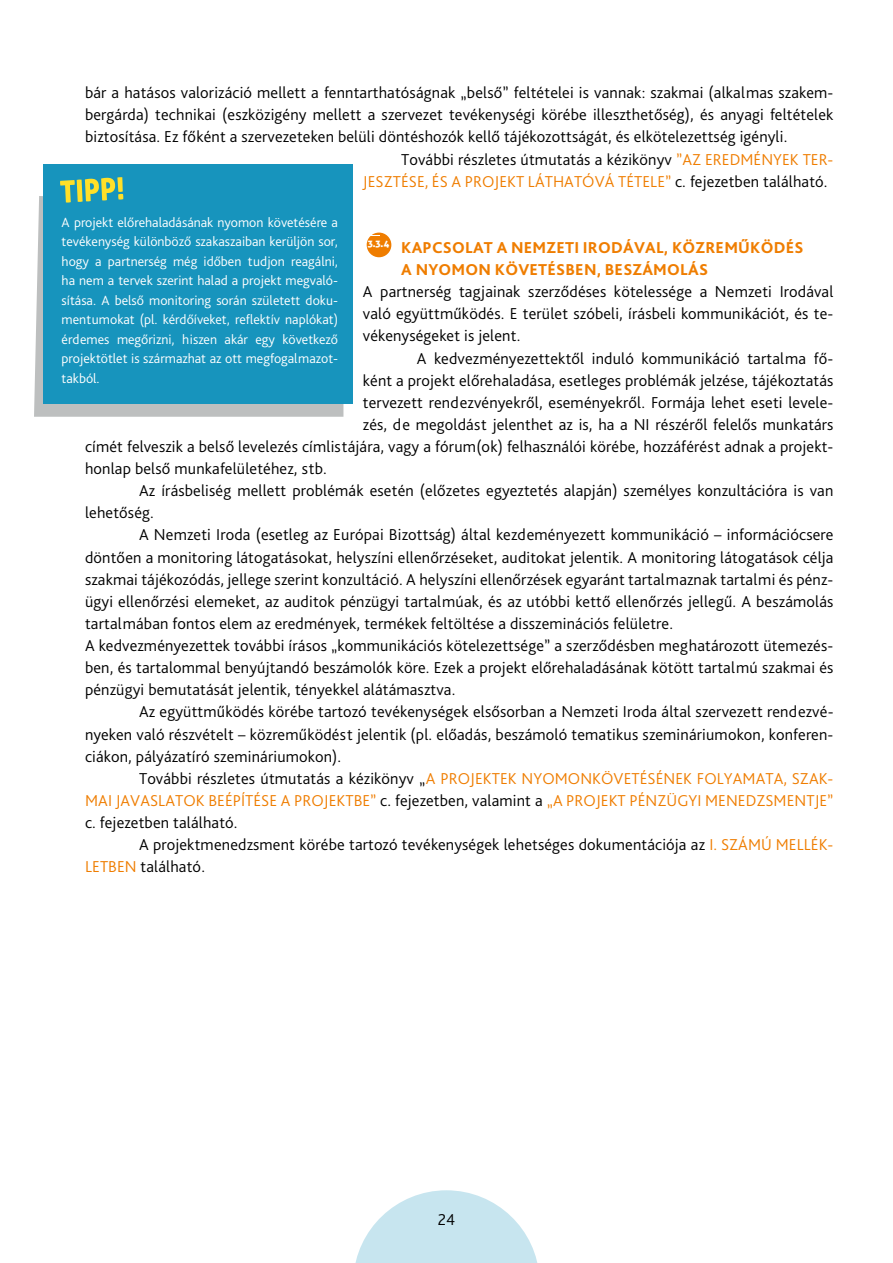
<style>
.page{position:relative;width:893px;height:1263px;background:#fff}
.page>*{position:absolute;margin:0;border:0;box-sizing:border-box;transform-origin:0 0}
.t1{font:300 16.5px/22px "Bliss Pro";letter-spacing:.01em;color:#000}
.t2{font:300 16.5px/22px "Bliss Pro";letter-spacing:.005em;color:#ef7d00;text-align:justify}
.t3{font:800 16.5px/22px "Bliss Pro";letter-spacing:.015em;color:#ef7d00}
.t4{font:300 13.95px/19.5px "Bliss Pro";color:#fff;text-align:justify}
.t5{font:9.6px "Aller Display";color:#fff}
.s1{color:#ef7d00}
.s2{color:#000}
</style>
<div class="page">
<svg style="left:355px;top:1190px;width:183px;height:73px"></svg>
<svg style="left:34px;top:196px;width:309px;height:221px;background:#c4c5c5"></svg>
<div style="left:43px;top:165px;width:310px;height:239px;background:#1794bd"></div>
<svg style="left:60px;top:177px;width:63px;height:26px"></svg>
<div style="left:367px;top:233px;width:24px;height:24px;background:#ef7d00;border-radius:50%"></div>
<p class="t1" style="left:85px;top:81px;width:750px;text-align:justify">bár a hatásos valorizáció mellett a fenntarthatóságnak „belső” feltételei is vannak: szakmai (alkalmas szakem&shy;bergárda) technikai (eszközigény mellett a szervezet tevékenységi körébe illeszthetőség), és anyagi feltételek biztosítása. Ez főként a szervezeteken belüli döntéshozók kellő tájékozottságát, és elkötelezettség igényli.</p>
<p class="t4" style="left:62px;top:212px;width:278px">A projekt előrehaladásának nyomon követésére a tevékenység különböző szakaszaiban kerüljön sor, hogy a partnerség még időben tudjon reagálni, ha nem a tervek szerint halad a projekt megvaló&shy;sítása. A belső monitoring során született doku&shy;mentumokat (pl. kérdőíveket, reflektív naplókat) érdemes megőrizni, hiszen akár egy következő projektötlet is származhat az ott megfogalmazot&shy;takból.</p>
<p class="t1" style="left:363px;top:148px;width:472px;text-indent:38px">További részletes útmutatás a kézikönyv <span class="s1">”AZ EREDMÉNYEK TER-<br>JESZTÉSE, ÉS A PROJEKT LÁTHATÓVÁ TÉTELE”</span> c. fejezetben található.</p>
<p class="t3" style="left:401px;top:236px;width:404px">KAPCSOLAT A NEMZETI IRODÁVAL, KÖZREMŰKÖDÉS<br>A NYOMON KÖVETÉSBEN, BESZÁMOLÁS</p>
<p class="t1" style="left:363px;top:280px;width:472px;text-align:justify">A partnerség tagjainak szerződéses kötelessége a Nemzeti Irodával való együttműködés. E terület szóbeli, írásbeli kommunikációt, és te&shy;vékenységeket is jelent.</p>
<p class="t1" style="left:363px;top:347px;width:472px;text-align:justify;text-indent:54px">A kedvezményezettektől induló kommunikáció tartalma fő&shy;ként a projekt előrehaladása, esetleges problémák jelzése, tájékoztatás tervezett rendezvényekről, eseményekről. Formája lehet eseti levele&shy;zés, de megoldást jelenthet az is, ha a NI részéről felelős munkatárs</p>
<p class="t5" style="left:368px;top:238px;width:23px">3.3.4</p>
<p class="t1" style="left:85px;top:435px;width:750px">címét felveszik a belső levelezés címlistájára, vagy a fórum(ok) felhasználói körébe, hozzáférést adnak a projekt&shy;honlap belső munkafelületéhez, stb.</p>
<p class="t1" style="left:85px;top:479px;width:750px;text-indent:54px">Az írásbeliség mellett problémák esetén (előzetes egyeztetés alapján) személyes konzultációra is van lehetőség.</p>
<p class="t1" style="left:85px;top:524px;width:750px;text-indent:54px">A Nemzeti Iroda (esetleg az Európai Bizottság) által kezdeményezett kommunikáció – információcsere döntően a monitoring látogatásokat, helyszíni ellenőrzéseket, auditokat jelentik. A monitoring látogatások célja szakmai tájékozódás, jellege szerint konzultáció. A helyszíni ellenőrzések egyaránt tartalmaznak tartalmi és pénz&shy;ügyi ellenőrzési elemeket, az auditok pénzügyi tartalmúak, és az utóbbi kettő ellenőrzés jellegű. A beszámolás tartalmában fontos elem az eredmények, termékek feltöltése a disszeminációs felületre.<br>A kedvezményezettek további írásos „kommunikációs kötelezettsége” a szerződésben meghatározott ütemezés&shy;ben, és tartalommal benyújtandó beszámolók köre. Ezek a projekt előrehaladásának kötött tartalmú szakmai és pénzügyi bemutatását jelentik, tényekkel alátámasztva.</p>
<p class="t1" style="left:85px;top:700px;width:750px;text-align:justify;text-indent:54px">Az együttműködés körébe tartozó tevékenységek elsősorban a Nemzeti Iroda által szervezett rendezvé&shy;nyeken való részvételt – közreműködést jelentik (pl. előadás, beszámoló tematikus szemináriumokon, konferen&shy;ciákon, pályázatíró szemináriumokon).</p>
<p class="t2" style="left:85px;top:767px;width:750px;text-indent:54px"><span class="s2">További részletes útmutatás a kézikönyv „</span>A PROJEKTEK NYOMONKÖVETÉSÉNEK FOLYAMATA, SZAK-MAI JAVASLATOK BEÉPÍTÉSE A PROJEKTBE” <span class="s2">c. fejezetben, valamint a</span> „A PROJEKT PÉNZÜGYI MENEDZSMENTJE” <span class="s2">c. fejezetben található.</span></p>
<p class="t1" style="left:85px;top:833px;width:750px;text-indent:54px">A projektmenedzsment körébe tartozó tevékenységek lehetséges dokumentációja az <span class="s1">I. SZÁMÚ MELLÉK-<br>LETBEN</span> található.</p>
<p class="t1" style="left:438px;top:1208px;width:19px">24</p>
</div>
